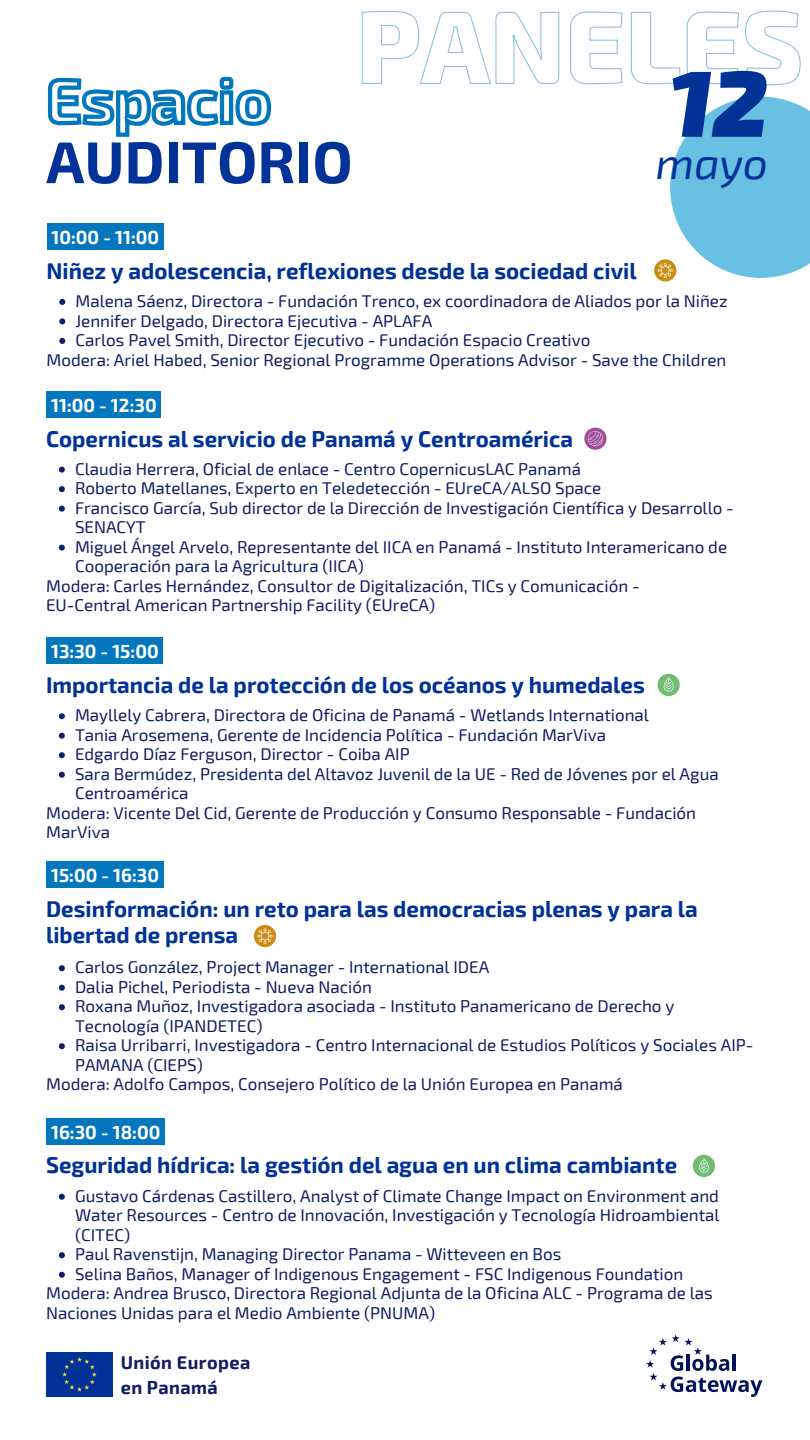
<style>
.page{position:relative;width:810px;height:1440px;background:#fff}
.page>*{position:absolute;margin:0;border:0;box-sizing:border-box;transform-origin:0 0}
.t1{font:italic 900 94px "Exo 2";color:#013298}
.t2{font:700 58.9px "Exo 2";color:#013298}
.t3{font:italic 44px "Exo 2";color:#013298}
.t4{font:700 22.3px/26.2px "Exo 2";color:#013298}
.t5{font:700 18.6px "Exo 2";color:#fff}
.t6{font:700 18.1px/25.4px "Exo 2";letter-spacing:.025em;color:#0f1d63}
.t7{font:17px/19.5px "Exo 2";color:#0f1d63}
</style>
<div class="page">
<svg style="left:47px;top:76px;width:225px;height:61px"></svg>
<svg style="left:59px;top:467px;width:6px;height:6px"></svg>
<svg style="left:59px;top:486px;width:6px;height:6px"></svg>
<svg style="left:59px;top:506px;width:6px;height:6px"></svg>
<svg style="left:59px;top:545px;width:6px;height:6px"></svg>
<div style="left:47px;top:391px;width:114px;height:27px;background:#0277bd"></div>
<svg style="left:658px;top:674px;width:22px;height:22px"></svg>
<svg style="left:362px;top:10px;width:439px;height:75px"></svg>
<svg style="left:59px;top:713px;width:6px;height:6px"></svg>
<svg style="left:59px;top:733px;width:6px;height:6px"></svg>
<svg style="left:59px;top:752px;width:6px;height:6px"></svg>
<svg style="left:59px;top:772px;width:6px;height:6px"></svg>
<div style="left:47px;top:637px;width:116px;height:27px;background:#0277bd"></div>
<svg style="left:584px;top:428px;width:23px;height:22px"></svg>
<svg style="left:59px;top:965px;width:6px;height:6px"></svg>
<svg style="left:59px;top:985px;width:6px;height:6px"></svg>
<svg style="left:59px;top:1004px;width:6px;height:6px"></svg>
<svg style="left:59px;top:1043px;width:6px;height:6px"></svg>
<div style="left:47px;top:861px;width:117px;height:27px;background:#0277bd"></div>
<svg style="left:59px;top:1194px;width:6px;height:6px"></svg>
<svg style="left:59px;top:1252px;width:6px;height:6px"></svg>
<svg style="left:59px;top:1272px;width:6px;height:6px"></svg>
<div style="left:47px;top:1118px;width:118px;height:27px;background:#0277bd"></div>
<svg style="left:254px;top:925px;width:22px;height:22px"></svg>
<svg style="left:257px;top:928px;width:16px;height:16px"></svg>
<svg style="left:693px;top:1155px;width:22px;height:22px"></svg>
<div style="left:46px;top:1352px;width:67px;height:45px;background:#013298"></div>
<svg style="left:62px;top:1357px;width:35px;height:34px"></svg>
<svg style="left:646px;top:1334px;width:116px;height:63px"></svg>
<svg style="left:59px;top:299px;width:6px;height:6px"></svg>
<svg style="left:59px;top:318px;width:6px;height:6px"></svg>
<svg style="left:59px;top:338px;width:6px;height:6px"></svg>
<div style="left:47px;top:223px;width:117px;height:27px;background:#0277bd"></div>
<svg style="left:654px;top:259px;width:22px;height:23px"></svg>
<svg style="left:658px;top:97px;width:152px;height:181px"></svg>
<h1 class="t2" style="left:46px;top:124px;width:308px">AUDITORIO</h1>
<p class="t5" style="left:51px;top:225px;width:109px">10:00 - 11:00</p>
<p class="t4" style="left:47px;top:257px;width:592px">Niñez y adolescencia, reflexiones desde la sociedad civil</p>
<h6 class="t1" style="left:669px;top:41px;width:101px">12</h6>
<h6 class="t3" style="left:656px;top:135px;width:114px">mayo</h6>
<h6 class="t7" style="left:75px;top:291px;width:654px">Malena Sáenz, Directora - Fundación Trenco, ex coordinadora de Aliados por la Niñez</h6>
<h5 class="t7" style="left:75px;top:310px;width:358px">Jennifer Delgado, Directora Ejecutiva - APLAFA</h5>
<p class="t7" style="left:75px;top:330px;width:517px">Carlos Pavel Smith, Director Ejecutivo - Fundación Espacio Creativo</p>
<p class="t7" style="left:47px;top:349px;width:681px">Modera: Ariel Habed, Senior Regional Programme Operations Advisor - Save the Children</p>
<p class="t5" style="left:51px;top:393px;width:107px">11:00 - 12:30</p>
<p class="t4" style="left:46px;top:424px;width:528px">Copernicus al servicio de Panamá y Centroamérica</p>
<h3 class="t7" style="left:75px;top:458px;width:508px">Claudia Herrera, Oficial de enlace - Centro CopernicusLAC Panamá</h3>
<h2 class="t7" style="left:75px;top:478px;width:528px">Roberto Matellanes, Experto en Teledetección - EUreCA/ALSO Space</h2>
<h6 class="t7" style="left:75px;top:497px;width:660px">Francisco García, Sub director de la Dirección de Investigación Científica y Desarrollo -<br>SENACYT</h6>
<h5 class="t7" style="left:75px;top:536px;width:654px">Miguel Ángel Arvelo, Representante del IICA en Panamá - Instituto Interamericano de<br>Cooperación para la Agricultura (IICA)</h5>
<p class="t7" style="left:46px;top:575px;width:595px">Modera: Carles Hernández, Consultor de Digitalización, TICs y Comunicación -</p>
<p class="t7" style="left:46px;top:595px;width:391px">EU-Central American Partnership Facility (EUreCA)</p>
<p class="t5" style="left:51px;top:639px;width:109px">13:30 - 15:00</p>
<p class="t4" style="left:46px;top:671px;width:600px">Importancia de la protección de los océanos y humedales</p>
<h5 class="t7" style="left:75px;top:705px;width:575px">Mayllely Cabrera, Directora de Oficina de Panamá - Wetlands International</h5>
<p class="t7" style="left:75px;top:724px;width:532px">Tania Arosemena, Gerente de Incidencia Política - Fundación MarViva</p>
<p class="t7" style="left:75px;top:744px;width:336px">Edgardo Díaz Ferguson, Director - Coiba AIP</p>
<p class="t7" style="left:75px;top:763px;width:645px">Sara Bermúdez, Presidenta del Altavoz Juvenil de la UE - Red de Jóvenes por el Agua<br>Centroamérica</p>
<p class="t7" style="left:46px;top:802px;width:651px">Modera: Vicente Del Cid, Gerente de Producción y Consumo Responsable - Fundación<br>MarViva</p>
<p class="t5" style="left:51px;top:863px;width:110px">15:00 - 16:30</p>
<p class="t4" style="left:46px;top:895px;width:653px">Desinformación: un reto para las democracias plenas y para la libertad de prensa</p>
<h6 class="t7" style="left:75px;top:957px;width:416px">Carlos González, Project Manager - International IDEA</h6>
<h5 class="t7" style="left:75px;top:976px;width:298px">Dalia Pichel, Periodista - Nueva Nación</h5>
<p class="t7" style="left:75px;top:996px;width:601px">Roxana Muñoz, Investigadora asociada - Instituto Panamericano de Derecho y<br>Tecnología (IPANDETEC)</p>
<p class="t7" style="left:75px;top:1035px;width:680px">Raisa Urribarri, Investigadora - Centro Internacional de Estudios Políticos y Sociales AIP-<br>PAMANA (CIEPS)</p>
<p class="t7" style="left:46px;top:1074px;width:578px">Modera: Adolfo Campos, Consejero Político de la Unión Europea en Panamá</p>
<p class="t5" style="left:51px;top:1120px;width:111px">16:30 - 18:00</p>
<p class="t4" style="left:46px;top:1151px;width:633px">Seguridad hídrica: la gestión del agua en un clima cambiante</p>
<h6 class="t7" style="left:75px;top:1185px;width:646px;text-align:justify">Gustavo Cárdenas Castillero, Analyst of Climate Change Impact on Environment and Water Resources - Centro de Innovación, Investigación y Tecnología Hidroambiental (CITEC)</h6>
<h5 class="t7" style="left:75px;top:1244px;width:488px">Paul Ravenstijn, Managing Director Panama - Witteveen en Bos</h5>
<p class="t7" style="left:75px;top:1263px;width:610px">Selina Baños, Manager of Indigenous Engagement - FSC Indigenous Foundation</p>
<p class="t7" style="left:46px;top:1283px;width:668px">Modera: Andrea Brusco, Directora Regional Adjunta de la Oficina ALC - Programa de las<br>Naciones Unidas para el Medio Ambiente (PNUMA)</p>
<p class="t6" style="left:121px;top:1349px;width:131px">Unión Europea en Panamá</p>
</div>
